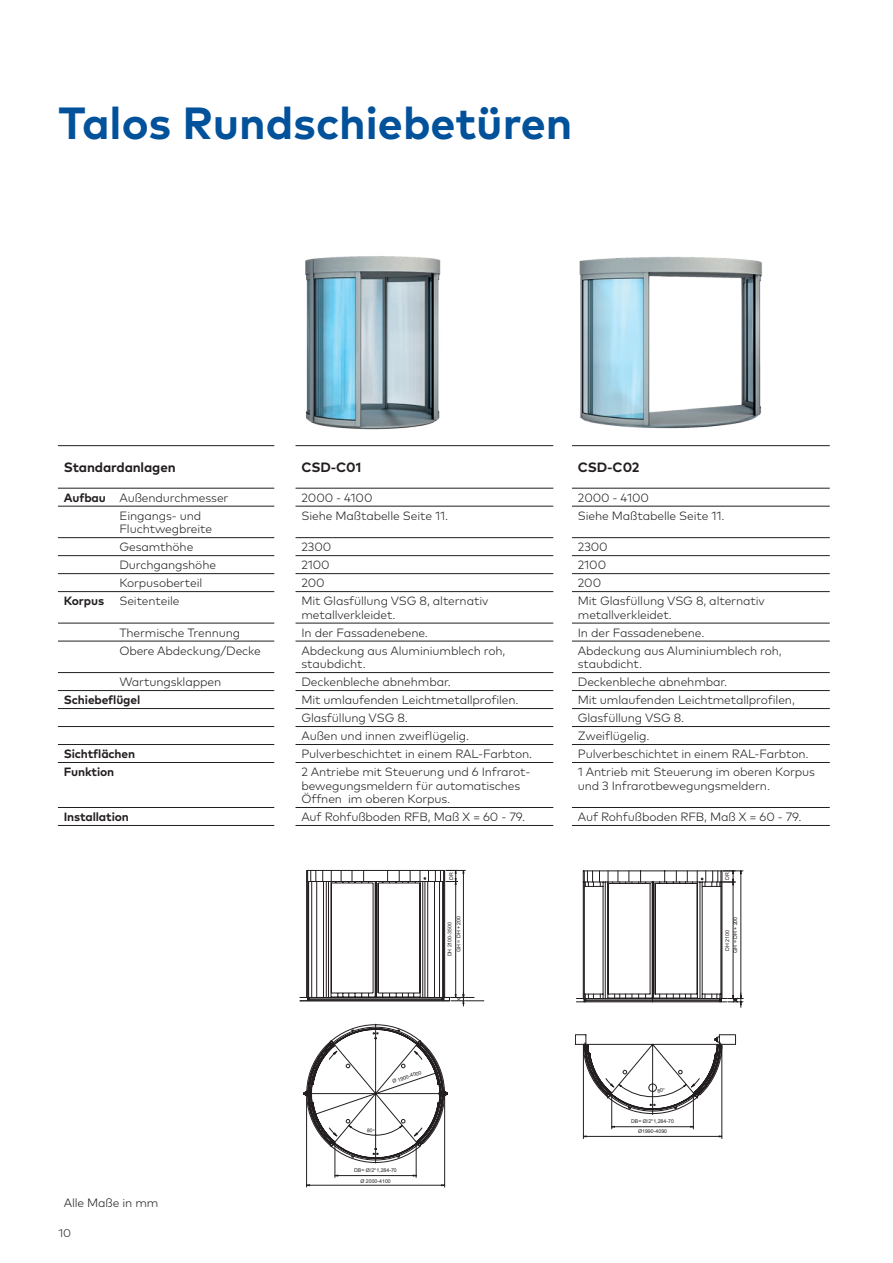
<style>
.page{position:relative;width:893px;height:1263px;background:#fff}
.page>*{position:absolute;margin:0;border:0;box-sizing:border-box;transform-origin:0 0}
.t1{font:700 45px "Mark Pro";color:#01519b}
.t2{font:700 13.5px "Mark Pro";letter-spacing:-.01em;color:#231f20}
.t3{font:300 12px/13.5px "Mark Pro";letter-spacing:-.01em;color:#231f20}
.t4{font:700 12px "Mark Pro";letter-spacing:-.01em;color:#231f20}
.t5{font:300 11.25px "Mark Pro";color:#231f20}
.t6{font:5.25px "Arial";color:#231f20}
.s1{font-weight:700}
</style>
<div class="page">
<img style="left:305px;top:256px;width:136px;height:174px">
<img style="left:579px;top:257px;width:183px;height:172px">
<hr style="left:58px;top:445px;width:216px;height:1px;background:#231f20">
<hr style="left:296px;top:445px;width:257px;height:1px;background:#231f20">
<hr style="left:572px;top:445px;width:258px;height:1px;background:#231f20">
<hr style="left:58px;top:488px;width:216px;height:1px;background:#231f20">
<hr style="left:296px;top:488px;width:257px;height:1px;background:#231f20">
<hr style="left:572px;top:488px;width:258px;height:1px;background:#231f20">
<hr style="left:58px;top:506px;width:216px;height:1px;background:#231f20">
<hr style="left:296px;top:506px;width:257px;height:1px;background:#231f20">
<hr style="left:572px;top:506px;width:258px;height:1px;background:#231f20">
<hr style="left:58px;top:537px;width:216px;height:1px;background:#231f20">
<hr style="left:296px;top:537px;width:257px;height:1px;background:#231f20">
<hr style="left:572px;top:537px;width:258px;height:1px;background:#231f20">
<hr style="left:58px;top:555px;width:216px;height:1px;background:#231f20">
<hr style="left:296px;top:555px;width:257px;height:1px;background:#231f20">
<hr style="left:572px;top:555px;width:258px;height:1px;background:#231f20">
<hr style="left:58px;top:573px;width:216px;height:1px;background:#231f20">
<hr style="left:296px;top:573px;width:257px;height:1px;background:#231f20">
<hr style="left:572px;top:573px;width:258px;height:1px;background:#231f20">
<hr style="left:58px;top:591px;width:216px;height:1px;background:#231f20">
<hr style="left:296px;top:591px;width:257px;height:1px;background:#231f20">
<hr style="left:572px;top:591px;width:258px;height:1px;background:#231f20">
<hr style="left:58px;top:623px;width:216px;height:1px;background:#231f20">
<hr style="left:296px;top:623px;width:257px;height:1px;background:#231f20">
<hr style="left:572px;top:623px;width:258px;height:1px;background:#231f20">
<hr style="left:58px;top:641px;width:216px;height:1px;background:#231f20">
<hr style="left:296px;top:641px;width:257px;height:1px;background:#231f20">
<hr style="left:572px;top:641px;width:258px;height:1px;background:#231f20">
<hr style="left:58px;top:672px;width:216px;height:1px;background:#231f20">
<hr style="left:296px;top:672px;width:257px;height:1px;background:#231f20">
<hr style="left:572px;top:672px;width:258px;height:1px;background:#231f20">
<hr style="left:58px;top:690px;width:216px;height:1px;background:#231f20">
<hr style="left:296px;top:690px;width:257px;height:1px;background:#231f20">
<hr style="left:572px;top:690px;width:258px;height:1px;background:#231f20">
<hr style="left:58px;top:708px;width:216px;height:1px;background:#231f20">
<hr style="left:296px;top:708px;width:257px;height:1px;background:#231f20">
<hr style="left:572px;top:708px;width:258px;height:1px;background:#231f20">
<hr style="left:58px;top:726px;width:216px;height:1px;background:#231f20">
<hr style="left:296px;top:726px;width:257px;height:1px;background:#231f20">
<hr style="left:572px;top:726px;width:258px;height:1px;background:#231f20">
<hr style="left:58px;top:744px;width:216px;height:1px;background:#231f20">
<hr style="left:296px;top:744px;width:257px;height:1px;background:#231f20">
<hr style="left:572px;top:744px;width:258px;height:1px;background:#231f20">
<hr style="left:58px;top:762px;width:216px;height:1px;background:#231f20">
<hr style="left:296px;top:762px;width:257px;height:1px;background:#231f20">
<hr style="left:572px;top:762px;width:258px;height:1px;background:#231f20">
<hr style="left:58px;top:807px;width:216px;height:1px;background:#231f20">
<hr style="left:296px;top:807px;width:257px;height:1px;background:#231f20">
<hr style="left:572px;top:807px;width:258px;height:1px;background:#231f20">
<hr style="left:58px;top:825px;width:216px;height:1px;background:#231f20">
<hr style="left:296px;top:825px;width:257px;height:1px;background:#231f20">
<hr style="left:572px;top:825px;width:258px;height:1px;background:#231f20">
<svg style="left:300px;top:869px;width:184px;height:318px"></svg>
<svg style="left:575px;top:870px;width:168px;height:269px"></svg>
<h1 class="t1" style="left:58px;top:89px;width:516px">Talos Rundschiebetüren</h1>
<p class="t2" style="left:64px;top:457px;width:113px">Standardanlagen</p>
<p class="t2" style="left:302px;top:457px;width:61px">CSD-C01</p>
<p class="t2" style="left:578px;top:457px;width:63px">CSD-C02</p>
<p class="t3" style="left:64px;top:490px;width:166px"><span class="s1">Aufbau</span> Außendurchmesser</p>
<p class="t3" style="left:302px;top:490px;width:72px">2000 - 4100</p>
<p class="t3" style="left:578px;top:490px;width:72px">2000 - 4100</p>
<p class="t3" style="left:119px;top:508px;width:94px">Eingangs- und<br>Fluchtwegbreite</p>
<p class="t3" style="left:301px;top:508px;width:148px">Siehe Maßtabelle Seite 11.</p>
<p class="t3" style="left:578px;top:508px;width:148px">Siehe Maßtabelle Seite 11.</p>
<p class="t3" style="left:119px;top:539px;width:75px">Gesamthöhe</p>
<p class="t3" style="left:301px;top:539px;width:31px">2300</p>
<p class="t3" style="left:578px;top:539px;width:31px">2300</p>
<p class="t3" style="left:119px;top:557px;width:98px">Durchgangshöhe</p>
<p class="t3" style="left:301px;top:557px;width:30px">2100</p>
<p class="t3" style="left:578px;top:557px;width:30px">2100</p>
<p class="t3" style="left:119px;top:575px;width:84px">Korpusoberteil</p>
<p class="t3" style="left:301px;top:575px;width:25px">200</p>
<p class="t3" style="left:578px;top:575px;width:25px">200</p>
<p class="t4" style="left:64px;top:592px;width:42px">Korpus</p>
<p class="t3" style="left:119px;top:593px;width:62px">Seitenteile</p>
<p class="t3" style="left:301px;top:593px;width:188px">Mit Glasfüllung VSG 8, alternativ metallverkleidet.</p>
<p class="t3" style="left:578px;top:593px;width:188px">Mit Glasfüllung VSG 8, alternativ metallverkleidet.</p>
<p class="t3" style="left:119px;top:625px;width:123px">Thermische Trennung</p>
<p class="t3" style="left:301px;top:625px;width:128px">In der Fassadenebene.</p>
<p class="t3" style="left:578px;top:625px;width:128px">In der Fassadenebene.</p>
<p class="t3" style="left:119px;top:643px;width:143px">Obere Abdeckung/Decke</p>
<p class="t3" style="left:301px;top:643px;width:205px">Abdeckung aus Aluminiumblech roh, staubdicht.</p>
<p class="t3" style="left:578px;top:643px;width:205px">Abdeckung aus Aluminiumblech roh, staubdicht.</p>
<p class="t3" style="left:119px;top:674px;width:103px">Wartungsklappen</p>
<p class="t3" style="left:301px;top:674px;width:151px">Deckenbleche abnehmbar.</p>
<p class="t3" style="left:578px;top:674px;width:151px">Deckenbleche abnehmbar.</p>
<p class="t4" style="left:64px;top:691px;width:78px">Schiebeflügel</p>
<p class="t3" style="left:301px;top:692px;width:219px">Mit umlaufenden Leichtmetallprofilen.</p>
<p class="t3" style="left:578px;top:692px;width:219px">Mit umlaufenden Leichtmetallprofilen,</p>
<p class="t3" style="left:301px;top:710px;width:108px">Glasfüllung VSG 8.</p>
<p class="t3" style="left:578px;top:710px;width:108px">Glasfüllung VSG 8.</p>
<p class="t3" style="left:301px;top:728px;width:169px">Außen und innen zweiflügelig.</p>
<p class="t3" style="left:578px;top:728px;width:73px">Zweiflügelig.</p>
<p class="t4" style="left:64px;top:745px;width:73px">Sichtflächen</p>
<p class="t3" style="left:301px;top:746px;width:232px">Pulverbeschichtet in einem RAL-Farbton.</p>
<p class="t3" style="left:578px;top:746px;width:232px">Pulverbeschichtet in einem RAL-Farbton.</p>
<p class="t4" style="left:64px;top:763px;width:52px">Funktion</p>
<p class="t3" style="left:301px;top:764px;width:230px">2 Antriebe mit Steuerung und 6 Infrarot&shy;bewegungsmeldern für automatisches<br>Öffnen im oberen Korpus.</p>
<p class="t3" style="left:578px;top:764px;width:239px">1 Antrieb mit Steuerung im oberen Korpus und 3 Infrarotbewegungsmeldern.</p>
<p class="t4" style="left:64px;top:808px;width:67px">Installation</p>
<p class="t3" style="left:301px;top:809px;width:225px">Auf Rohfußboden RFB, Maß X = 60 - 79.</p>
<p class="t3" style="left:578px;top:809px;width:225px">Auf Rohfußboden RFB, Maß X = 60 - 79.</p>
<p class="t3" style="left:64px;top:1195px;width:96px">Alle Maße in mm</p>
<p class="t5" style="left:58px;top:1224px;width:14px">10</p>
<p class="t6" style="left:448px;top:880px;width:9px;rotate:-90deg">DR</p>
<p class="t6" style="left:455px;top:952px;width:37px;rotate:-90deg">GH = DH + 200</p>
<p class="t6" style="left:446px;top:956px;width:35px;rotate:-90deg">DH 2100-3500</p>
<p class="t6" style="left:456px;top:1001px;width:5px;rotate:-90deg">X</p>
<p class="t6" style="left:391px;top:1078px;width:32px;rotate:-19deg">Ø 1900-4000</p>
<p class="t6" style="left:354px;top:1167px;width:44px">DB= Ø/2*1,284-70</p>
<p class="t6" style="left:360px;top:1177px;width:32px">Ø 2000-4100</p>
<p class="t6" style="left:724px;top:880px;width:9px;rotate:-90deg">DR</p>
<p class="t6" style="left:732px;top:953px;width:37px;rotate:-90deg">GH = DH + 200</p>
<p class="t6" style="left:724px;top:950px;width:22px;rotate:-90deg">DH 2100</p>
<p class="t6" style="left:631px;top:1117px;width:44px">DB= Ø/2*1,284-70</p>
<p class="t6" style="left:638px;top:1127px;width:31px">Ø1990-4090</p>
</div>
